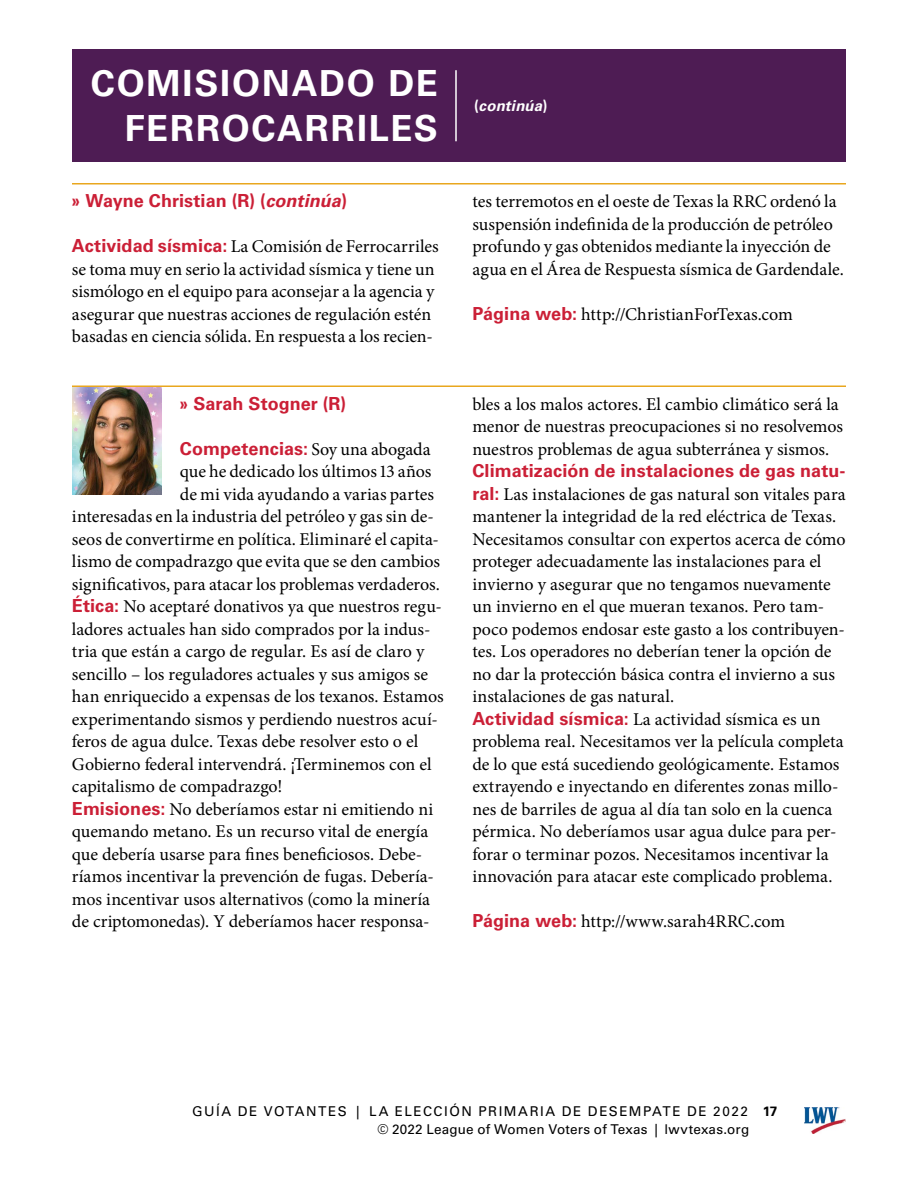
<style>
.page{position:relative;width:918px;height:1188px;background:#fff}
.page>*{position:absolute;margin:0;border:0;box-sizing:border-box;transform-origin:0 0}
.t1{font:700 36px/45px "Univers LT Std";letter-spacing:.05em;color:#fff;text-align:right}
.t2{font:18px/22.5px "Minion Pro";letter-spacing:-.005em;color:#000}
.t3{font:700 18px "Univers LT Std";letter-spacing:.005em;color:#cb1f36}
.t4{font:italic 700 15px "Univers LT Std";letter-spacing:.01em;color:#fff}
.t5{font:13.5px/18px "Univers LT Std";letter-spacing:.09em;color:#000}
.s1{font-stretch:condensed}
.s2{font-style:italic}
.s3{font-family:"Univers LT Std";font-weight:700;color:#cb1f36}
.s4{font-family:"Minion Pro";font-weight:400;color:#000}
.s5{font-style:normal}
.s6{font-weight:700}
</style>
<div class="page">
<img style="left:804px;top:1107px;width:42px;height:27px">
<hr style="left:72px;top:183px;width:774px;height:1px;background:#e9a71e">
<hr style="left:72px;top:386px;width:774px;height:1px;background:#e9a71e">
<div style="left:72px;top:50px;width:774px;height:112px;background:#4e1c54"></div>
<hr style="left:455px;top:70px;width:2px;height:71px;background:#fff">
<img style="left:72px;top:387px;width:90px;height:108px">
<h1 class="t1" style="left:91px;top:61px;width:349px">COMISIONADO DE<br>FERROCARRILES</h1>
<p class="t3" style="left:72px;top:190px;width:277px"><span class="s1">»</span> Wayne Christian (R) (<span class="s2">continúa</span>)</p>
<p class="t2" style="left:72px;top:235px;width:368px"><span class="s3">Actividad sísmica:</span> La Comisión de Ferrocarriles se toma muy en serio la actividad sísmica y tiene un sismólogo en el equipo para aconsejar a la agencia y asegurar que nuestras acciones de regulación estén basadas en ciencia sólida. En respuesta a los recien-</p>
<p class="t3" style="left:180px;top:393px;width:168px"><span class="s1">»</span> Sarah Stogner (R)</p>
<p class="t3" style="left:180px;top:438px;width:252px">Competencias: <span class="s4">Soy una abogada</span></p>
<p class="t2" style="left:180px;top:460px;width:253px">que he dedicado los últimos 13 años</p>
<p class="t2" style="left:180px;top:483px;width:256px">de mi vida ayudando a varias partes</p>
<p class="t2" style="left:72px;top:505px;width:363px">interesadas en la industria del petróleo y gas sin de-</p>
<p class="t2" style="left:72px;top:528px;width:369px">seos de convertirme en política. Eliminaré el capita-</p>
<p class="t2" style="left:72px;top:550px;width:370px">lismo de compadrazgo que evita que se den cambios</p>
<p class="t2" style="left:72px;top:573px;width:369px">significativos, para atacar los problemas verdaderos.</p>
<p class="t2" style="left:72px;top:595px;width:372px"><span class="s3">Ética:</span> No aceptaré donativos ya que nuestros regu-</p>
<p class="t2" style="left:72px;top:618px;width:360px">ladores actuales han sido comprados por la indus-</p>
<p class="t2" style="left:72px;top:640px;width:354px">tria que están a cargo de regular. Es así de claro y</p>
<p class="t2" style="left:72px;top:663px;width:358px">sencillo – los reguladores actuales y sus amigos se</p>
<p class="t2" style="left:72px;top:685px;width:373px">han enriquecido a expensas de los texanos. Estamos</p>
<p class="t2" style="left:72px;top:708px;width:367px">experimentando sismos y perdiendo nuestros acuí-</p>
<p class="t2" style="left:72px;top:730px;width:348px">feros de agua dulce. Texas debe resolver esto o el</p>
<p class="t2" style="left:72px;top:753px;width:361px">Gobierno federal intervendrá. ¡Terminemos con el</p>
<p class="t2" style="left:72px;top:775px;width:212px">capitalismo de compadrazgo!</p>
<p class="t2" style="left:72px;top:798px;width:363px"><span class="s3">Emisiones:</span> No deberíamos estar ni emitiendo ni</p>
<p class="t2" style="left:72px;top:820px;width:358px">quemando metano. Es un recurso vital de energía</p>
<p class="t2" style="left:72px;top:843px;width:352px">que debería usarse para fines beneficiosos. Debe-</p>
<p class="t2" style="left:72px;top:865px;width:363px">ríamos incentivar la prevención de fugas. Debería-</p>
<p class="t2" style="left:72px;top:888px;width:360px">mos incentivar usos alternativos (como la minería</p>
<p class="t2" style="left:72px;top:910px;width:359px">de criptomonedas). Y deberíamos hacer responsa-</p>
<p class="t4" style="left:474px;top:97px;width:75px"><span class="s5">(</span>continúa<span class="s5">)</span></p>
<p class="t2" style="left:472px;top:190px;width:373px">tes terremotos en el oeste de Texas la RRC ordenó la suspensión indefinida de la producción de petróleo profundo y gas obtenidos mediante la inyección de agua en el Área de Respuesta sísmica de Gardendale.</p>
<p class="t2" style="left:472px;top:303px;width:322px"><span class="s3">Página web:</span> http://ChristianForTexas.com</p>
<p class="t2" style="left:472px;top:393px;width:372px">bles a los malos actores. El cambio climático será la menor de nuestras preocupaciones si no resolvemos nuestros problemas de agua subterránea y sismos.</p>
<p class="t3" style="left:472px;top:460px;width:375px">Climatización de instalaciones de gas natu-</p>
<p class="t2" style="left:472px;top:483px;width:375px"><span class="s3">ral:</span> Las instalaciones de gas natural son vitales para mantener la integridad de la red eléctrica de Texas.<br>Necesitamos consultar con expertos acerca de cómo proteger adecuadamente las instalaciones para el invierno y asegurar que no tengamos nuevamente un invierno en el que mueran texanos. Pero tam&shy;poco podemos endosar este gasto a los contribuyen&shy;tes. Los operadores no deberían tener la opción de no dar la protección básica contra el invierno a sus instalaciones de gas natural.<br><span class="s3">Actividad sísmica:</span> La actividad sísmica es un problema real. Necesitamos ver la película completa de lo que está sucediendo geológicamente. Estamos extrayendo e inyectando en diferentes zonas millo&shy;nes de barriles de agua al día tan solo en la cuenca pérmica. No deberíamos usar agua dulce para per&shy;forar o terminar pozos. Necesitamos incentivar la innovación para atacar este complicado problema.</p>
<p class="t2" style="left:472px;top:910px;width:314px"><span class="s3">Página web:</span> http://www.sarah4RRC.com</p>
<p class="t5" style="left:378px;top:1102px;width:401px;text-indent:-185px">GUÍA DE VOTANTES | LA ELECCIÓN PRIMARIA DE DESEMPATE DE 2022 <span class="s6">17 </span>© 2022 League of Women Voters of Texas | lwvtexas.org</p>
</div>
